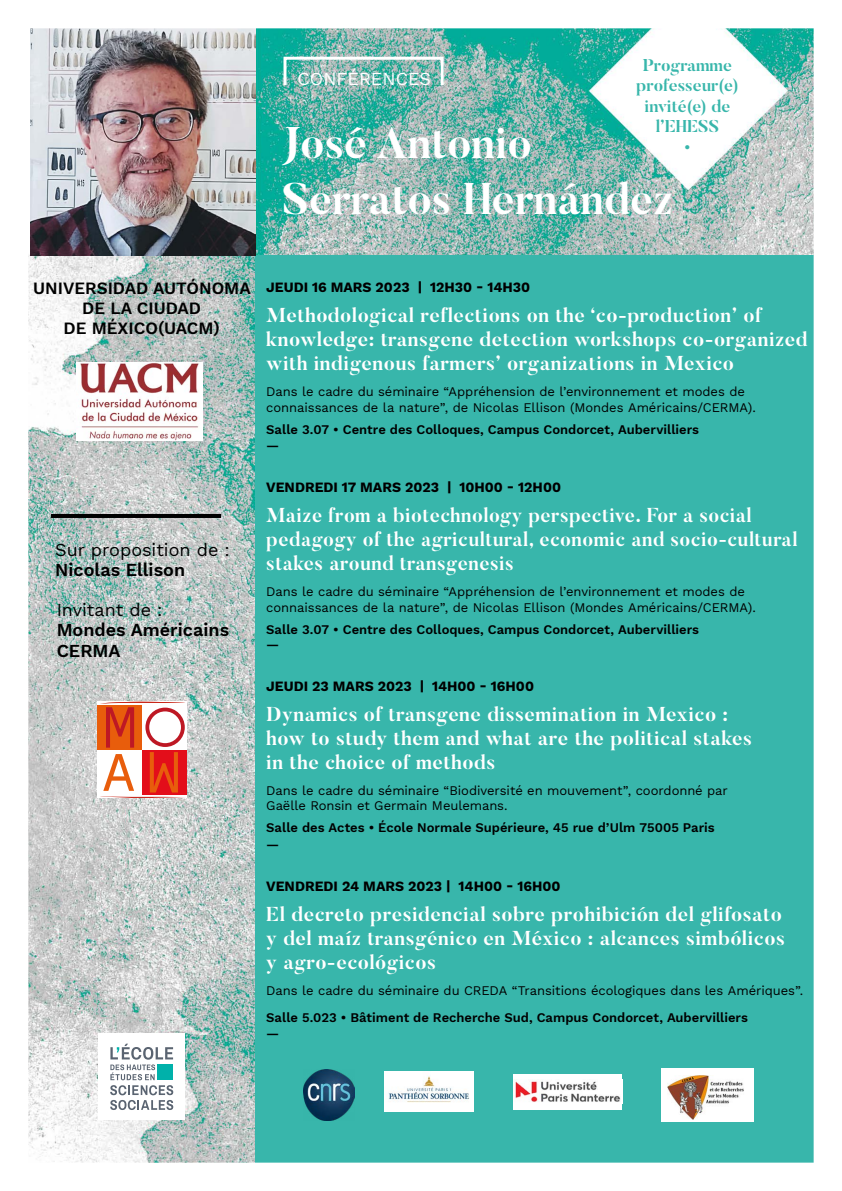
<style>
.page{position:relative;width:842px;height:1191px;background:#fff}
.page>*{position:absolute;margin:0;border:0;box-sizing:border-box;transform-origin:0 0}
.t1{font:700 44px "Butler";color:#fff}
.t2{font:700 20px/24px "Butler";letter-spacing:.025em;color:#fff}
.t3{font:600 18px/20.8px "Work Sans";color:#000}
.t4{font:18px "Work Sans";color:#000}
.t5{font:18px "Work Sans";color:#fff}
.t6{font:600 17px/20.4px "Work Sans";color:#000;text-align:center}
.t7{font:700 17px/20.4px "Butler Stencil";color:#38b6ab;text-align:center}
.t8{font:700 14px "Work Sans";color:#000}
.t9{font:13px/16px "Work Sans";letter-spacing:-.005em;color:#000}
.t10{font:600 13px/16px "Work Sans";color:#000}
</style>
<div class="page">
<img style="left:28px;top:28px;width:786px;height:1135px">
<p class="t5" style="left:297px;top:65px;width:135px">CONFÉRENCES</p>
<h1 class="t1" style="left:282px;top:114px;width:251px">José Antonio</h1>
<p class="t7" style="left:636px;top:55px;width:104px">Programme professeur(e) invité(e) de l’EHESS</p>
<p class="t7" style="left:683px;top:137px;width:10px">•</p>
<h1 class="t1" style="left:282px;top:170px;width:393px">Serratos Hernández</h1>
<p class="t6" style="left:33px;top:277px;width:219px">UNIVERSIDAD AUTÓNOMA<br>DE LA CIUDAD<br>DE MÉXICO(UACM)</p>
<p class="t4" style="left:55px;top:536px;width:176px">Sur proposition de :</p>
<p class="t3" style="left:55px;top:558px;width:131px">Nicolas Ellison</p>
<p class="t4" style="left:57px;top:596px;width:107px">Invitant de :</p>
<p class="t3" style="left:57px;top:618px;width:174px">Mondes Américains<br>CERMA</p>
<p class="t8" style="left:266px;top:276px;width:265px">JEUDI 16 MARS 2023 | 12H30 - 14H30</p>
<p class="t2" style="left:266px;top:303px;width:543px">Methodological reflections on the ‘co-production’ of knowledge: transgene detection workshops co-organized with indigenous farmers’ organizations in Mexico</p>
<p class="t9" style="left:266px;top:383px;width:491px">Dans le cadre du séminaire “Appréhension de l’environnement et modes de connaissances de la nature”, de Nicolas Ellison (Mondes Américains/CERMA).</p>
<p class="t10" style="left:266px;top:421px;width:434px">Salle 3.07 • Centre des Colloques, Campus Condorcet, Aubervilliers —</p>
<p class="t8" style="left:266px;top:476px;width:296px">VENDREDI 17 MARS 2023 | 10H00 - 12H00</p>
<p class="t2" style="left:266px;top:503px;width:533px">Maize from a biotechnology perspective. For a social pedagogy of the agricultural, economic and socio-cultural stakes around transgenesis</p>
<p class="t9" style="left:266px;top:583px;width:491px">Dans le cadre du séminaire “Appréhension de l’environnement et modes de connaissances de la nature”, de Nicolas Ellison (Mondes Américains/CERMA).</p>
<p class="t10" style="left:266px;top:621px;width:434px;line-height:15px">Salle 3.07 • Centre des Colloques, Campus Condorcet, Aubervilliers —</p>
<p class="t8" style="left:266px;top:675px;width:269px">JEUDI 23 MARS 2023 | 14H00 - 16H00</p>
<p class="t2" style="left:266px;top:702px;width:487px">Dynamics of transgene dissemination in Mexico : how to study them and what are the political stakes in the choice of methods</p>
<p class="t9" style="left:266px;top:782px;width:463px;line-height:15.6px">Dans le cadre du séminaire “Biodiversité en mouvement”, coordonné par<br>Gaëlle Ronsin et Germain Meulemans.</p>
<p class="t10" style="left:266px;top:819px;width:450px;line-height:16.8px">Salle des Actes • École Normale Supérieure, 45 rue d’Ulm 75005 Paris —</p>
<p class="t8" style="left:266px;top:876px;width:296px">VENDREDI 24 MARS 2023 | 14H00 - 16H00</p>
<p class="t2" style="left:266px;top:902px;width:520px">El decreto presidencial sobre prohibición del glifosato y del maíz transgénico en México : alcances simbólicos y agro-ecológicos</p>
<p class="t9" style="left:266px;top:982px;width:539px">Dans le cadre du séminaire du CREDA “Transitions écologiques dans les Amériques”.</p>
<p class="t10" style="left:266px;top:1009px;width:483px">Salle 5.023 • Bâtiment de Recherche Sud, Campus Condorcet, Aubervilliers —</p>
</div>
